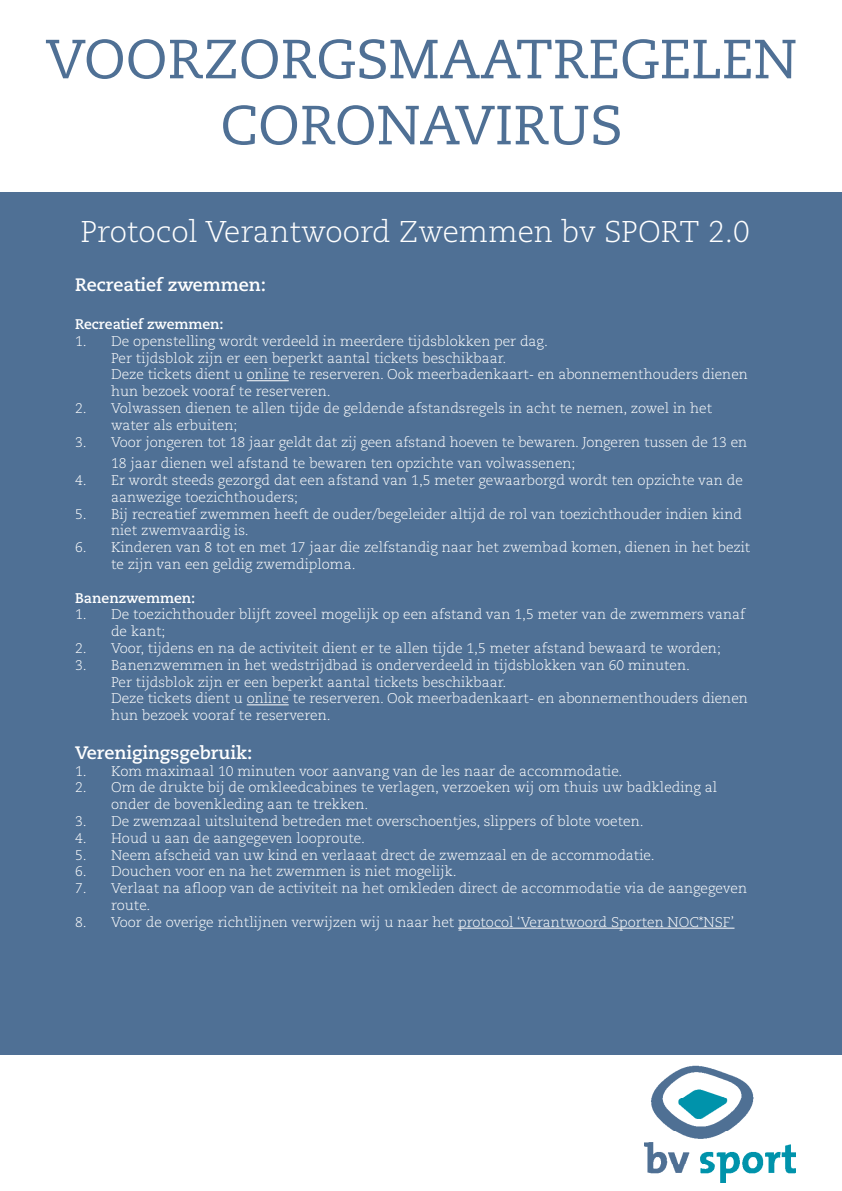
<style>
.page{position:relative;width:842px;height:1191px;background:#fff}
.page>*{position:absolute;margin:0;border:0;box-sizing:border-box;transform-origin:0 0}
.t1{font:55px/66px "Caecilia LT Pro 55 Roman";color:#4f7095;text-align:center}
.t2{font:300 30px "Caecilia LT Pro 45";color:#fff}
.t3{font:700 18px "Caecilia LT Pro 75";color:#fff}
.t4{font:300 14px/16.8px "Caecilia LT Pro 45";color:#fff}
.t5{font:700 14px "Caecilia LT Pro 75";color:#fff}
</style>
<div class="page">
<img style="left:645px;top:1065px;width:150px;height:117px">
<div style="left:0;top:194px;width:842px;height:861px;background:#4f7095"></div>
<hr style="left:247px;top:380px;width:42px;height:1px;background:#fff">
<hr style="left:247px;top:704px;width:42px;height:1px;background:#fff">
<hr style="left:458px;top:927px;width:276px;height:1px;background:#fff">
<h1 class="t1" style="left:46px;top:25px;width:753px">VOORZORGSMAATREGELEN<br>CORONAVIRUS</h1>
<h2 class="t2" style="left:81px;top:212px;width:671px">Protocol Verantwoord Zwemmen bv SPORT 2.0</h2>
<p class="t3" style="left:75px;top:272px;width:193px">Recreatief zwemmen:</p>
<p class="t5" style="left:75px;top:314px;width:150px">Recreatief zwemmen:</p>
<p class="t4" style="left:111px;top:332px;width:638px;text-indent:-36px">1. De openstelling wordt verdeeld in meerdere tijdsblokken per dag.<br>Per tijdsblok zijn er een beperkt aantal tickets beschikbaar.<br>Deze tickets dient u online te reserveren. Ook meerbadenkaart- en abonnementhouders dienen hun bezoek vooraf te reserveren.</p>
<p class="t4" style="left:111px;top:399px;width:603px;text-indent:-36px">2. Volwassen dienen te allen tijde de geldende afstandsregels in acht te nemen, zowel in het water als erbuiten;</p>
<p class="t4" style="left:111px;top:431px;width:638px;line-height:21.6px;text-indent:-36px">3. Voor jongeren tot 18 jaar geldt dat zij geen afstand hoeven te bewaren. Jongeren tussen de 13 en<br>18 jaar dienen wel afstand te bewaren ten opzichte van volwassenen;</p>
<p class="t4" style="left:111px;top:471px;width:633px;text-indent:-36px">4. Er wordt steeds gezorgd dat een afstand van 1,5 meter gewaarborgd wordt ten opzichte van de aanwezige toezichthouders;</p>
<p class="t4" style="left:111px;top:505px;width:632px;text-indent:-36px">5. Bij recreatief zwemmen heeft de ouder/begeleider altijd de rol van toezichthouder indien kind niet zwemvaardig is.</p>
<p class="t4" style="left:111px;top:539px;width:641px;text-indent:-36px">6. Kinderen van 8 tot en met 17 jaar die zelfstandig naar het zwembad komen, dienen in het bezit te zijn van een geldig zwemdiploma.</p>
<p class="t5" style="left:75px;top:588px;width:122px">Banenzwemmen:</p>
<p class="t4" style="left:111px;top:606px;width:636px;text-indent:-36px">1. De toezichthouder blijft zoveel mogelijk op een afstand van 1,5 meter van de zwemmers vanaf de kant;</p>
<p class="t4" style="left:75px;top:639px;width:647px">2. Voor, tijdens en na de activiteit dient er te allen tijde 1,5 meter afstand bewaard te worden;</p>
<p class="t4" style="left:111px;top:656px;width:638px;text-indent:-36px">3. Banenzwemmen in het wedstrijdbad is onderverdeeld in tijdsblokken van 60 minuten.<br>Per tijdsblok zijn er een beperkt aantal tickets beschikbaar.<br>Deze tickets dient u online te reserveren. Ook meerbadenkaart- en abonnementhouders dienen hun bezoek vooraf te reserveren.</p>
<p class="t3" style="left:75px;top:740px;width:179px">Verenigingsgebruik:</p>
<p class="t4" style="left:75px;top:762px;width:549px">1. Kom maximaal 10 minuten voor aanvang van de les naar de accommodatie.</p>
<p class="t4" style="left:111px;top:779px;width:608px;text-indent:-36px">2. Om de drukte bij de omkleedcabines te verlagen, verzoeken wij om thuis uw badkleding al onder de bovenkleding aan te trekken.</p>
<p class="t4" style="left:75px;top:812px;width:570px">3. De zwemzaal uitsluitend betreden met overschoentjes, slippers of blote voeten.</p>
<p class="t4" style="left:75px;top:829px;width:291px">4. Houd u aan de aangegeven looproute.</p>
<p class="t4" style="left:75px;top:846px;width:581px">5. Neem afscheid van uw kind en verlaaat drect de zwemzaal en de accommodatie.</p>
<p class="t4" style="left:75px;top:863px;width:383px">6. Douchen voor en na het zwemmen is niet mogelijk.</p>
<p class="t4" style="left:111px;top:879px;width:638px;text-indent:-36px">7. Verlaat na afloop van de activiteit na het omkleden direct de accommodatie via de aangegeven route.</p>
<p class="t4" style="left:75px;top:913px;width:661px">8. Voor de overige richtlijnen verwijzen wij u naar het protocol ‘Verantwoord Sporten NOC*NSF’</p>
</div>
